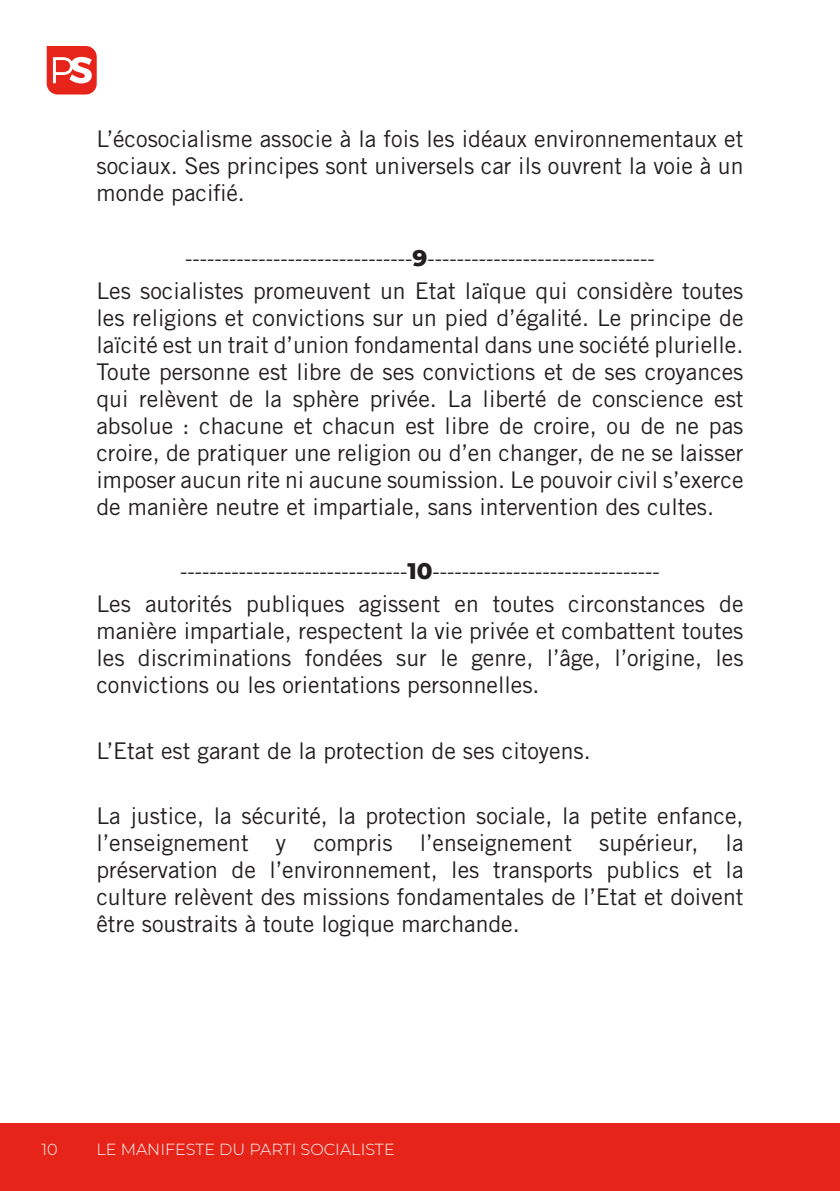
<style>
.page{position:relative;width:840px;height:1191px;background:#fff}
.page>*{position:absolute;margin:0;border:0;box-sizing:border-box;transform-origin:0 0}
.t1{font:23px/27px "Trade Gothic";color:#231f20;text-align:justify}
.t2{font:22px "Trade Gothic";color:#231f20}
.t3{font:300 16px "Montserrat";color:#fff}
.s1{font-family:"Montserrat";font-weight:800;font-size:23px}
</style>
<div class="page">
<div style="left:0;top:1123px;width:839px;height:68px;background:#e72419"></div>
<svg style="left:46px;top:46px;width:51px;height:49px"></svg>
<p class="t1" style="left:96px;top:125px;width:648px">L’écosocialisme associe à la fois les idéaux environnementaux et sociaux. Ses principes sont universels car ils ouvrent la voie à un monde pacifié.</p>
<p class="t2" style="left:185px;top:245px;width:471px">-------------------------------<span class="s1">9</span>-------------------------------</p>
<p class="t1" style="left:96px;top:277px;width:648px">Les socialistes promeuvent un Etat laïque qui considère toutes les religions et convictions sur un pied d’égalité. Le principe de laïcité est un trait d’union fondamental dans une société plurielle.<br>Toute personne est libre de ses convictions et de ses croyances qui relèvent de la sphère privée. La liberté de conscience est absolue : chacune et chacun est libre de croire, ou de ne pas croire, de pratiquer une religion ou d’en changer, de ne se laisser imposer aucun rite ni aucune soumission. Le pouvoir civil s’exerce de manière neutre et impartiale, sans intervention des cultes.</p>
<p class="t2" style="left:180px;top:558px;width:481px">-------------------------------<span class="s1">10</span>-------------------------------</p>
<p class="t1" style="left:96px;top:590px;width:648px">Les autorités publiques agissent en toutes circonstances de manière impartiale, respectent la vie privée et combattent toutes les discriminations fondées sur le genre, l’âge, l’origine, les convictions ou les orientations personnelles.</p>
<p class="t1" style="left:96px;top:736px;width:495px">L’Etat est garant de la protection de ses citoyens.</p>
<p class="t1" style="left:96px;top:802px;width:648px">La justice, la sécurité, la protection sociale, la petite enfance, l’enseignement y compris l’enseignement supérieur, la préservation de l’environnement, les transports publics et la culture relèvent des missions fondamentales de l’Etat et doivent être soustraits à toute logique marchande.</p>
<p class="t3" style="left:42px;top:1138px;width:18px">10</p>
<p class="t3" style="left:96px;top:1138px;width:299px">LE MANIFESTE DU PARTI SOCIALISTE</p>
</div>
